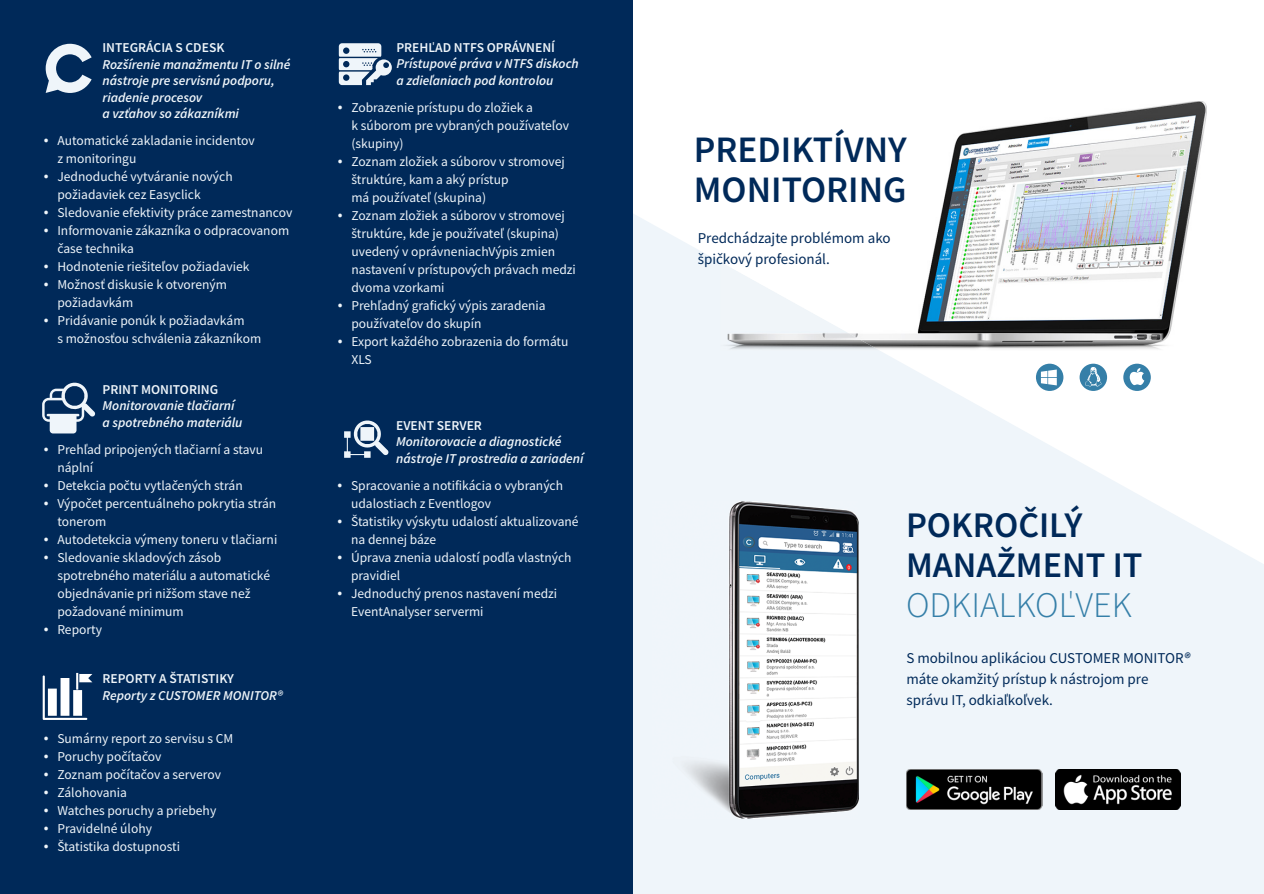
<style>
.page{position:relative;width:1264px;height:894px;background:#fff}
.page>*{position:absolute;margin:0;border:0;box-sizing:border-box;transform-origin:0 0}
.t1{font:600 37.35px/40.3px "Source Sans Pro";color:#002959}
.t2{font:600 36px/40.3px "Source Sans Pro";color:#002959}
.t3{font:30px/36px "Source Sans Pro";color:#eff5fa}
.t4{font:15px/21px "Source Sans Pro";color:#002959}
.t5{font:13.5px/18px "Source Sans Pro";color:#eff5fa}
.t6{font:italic 600 13.5px/16.5px "Source Sans Pro";color:#eff5fa}
.s1{font-style:normal}
.s2{font-weight:300;color:#357fa8}
.s3{font-weight:600;font-style:italic}
</style>
<div class="page">
<svg style="left:632px;top:213px;width:631px;height:680px;fill:#eff5fa"></svg>
<img style="left:906px;top:768px;width:136px;height:41px">
<img style="left:1055px;top:768px;width:124px;height:41px">
<img style="left:652px;top:501px;width:206px;height:317px">
<svg style="left:1035px;top:363px;width:115px;height:28px"></svg>
<img style="left:720px;top:101px;width:486px;height:249px">
<img style="left:720px;top:262px;width:159px;height:88px">
<div style="left:0;top:0;width:632px;height:893px;background:#002959"></div>
<svg style="left:344px;top:420px;width:44px;height:37px"></svg>
<svg style="left:339px;top:43px;width:53px;height:42px"></svg>
<svg style="left:43px;top:672px;width:49px;height:47px"></svg>
<svg style="left:42px;top:382px;width:53px;height:51px"></svg>
<svg style="left:46px;top:44px;width:46px;height:49px"></svg>
<p class="t3" style="left:42px;top:114px;width:9px;text-align:justify">. . .</p>
<p class="t3" style="left:42px;top:204px;width:9px">. .</p>
<p class="t3" style="left:42px;top:258px;width:9px">. .</p>
<p class="t6" style="left:102px;top:39px;width:189px"><span class="s1">INTEGRÁCIA S CDESK<br></span>Rozšírenie manažmentu IT o silné nástroje pre servisnú podporu, riadenie procesov<br>a vzťahov so zákazníkmi</p>
<p class="t5" style="left:57px;top:131px;width:236px">Automatické zakladanie incidentov<br>z monitoringu<br>Jednoduché vytváranie nových požiadaviek cez Easyclick<br>Sledovanie efektivity práce zamestnancov<br>Informovanie zákazníka o odpracovanom čase technika<br>Hodnotenie riešiteľov požiadaviek<br>Možnosť diskusie k otvoreným požiadavkám<br>Pridávanie ponúk k požiadavkám<br>s možnosťou schválenia zákazníkom</p>
<p class="t3" style="left:42px;top:422px;width:9px">. .</p>
<p class="t3" style="left:42px;top:476px;width:9px">. .</p>
<p class="t3" style="left:42px;top:530px;width:9px">.</p>
<p class="t3" style="left:42px;top:602px;width:9px">.</p>
<p class="t6" style="left:102px;top:381px;width:141px"><span class="s1">PRINT MONITORING<br></span>Monitorovanie tlačiarní a spotrebného materiálu</p>
<p class="t5" style="left:57px;top:440px;width:221px">Prehľad pripojených tlačiarní a stavu náplní<br>Detekcia počtu vytlačených strán<br>Výpočet percentuálneho pokrytia strán tonerom<br>Autodetekcia výmeny toneru v tlačiarni<br>Sledovanie skladových zásob spotrebného materiálu a automatické objednávanie pri nižšom stave než požadované minimum<br>Reporty</p>
<p class="t3" style="left:42px;top:711px;width:9px">.</p>
<p class="t3" style="left:42px;top:729px;width:9px">.</p>
<p class="t3" style="left:42px;top:747px;width:9px">.</p>
<p class="t3" style="left:42px;top:765px;width:9px">.</p>
<p class="t3" style="left:42px;top:783px;width:9px">.</p>
<p class="t3" style="left:42px;top:801px;width:9px">.</p>
<p class="t3" style="left:42px;top:819px;width:9px">.</p>
<p class="t6" style="left:102px;top:670px;width:182px"><span class="s1">REPORTY A ŠTATISTIKY<br></span>Reporty z CUSTOMER MONITOR®</p>
<p class="t5" style="left:57px;top:729px;width:177px">Sumárny report zo servisu s CM<br>Poruchy počítačov<br>Zoznam počítačov a serverov<br>Zálohovania<br>Watches poruchy a priebehy<br>Pravidelné úlohy<br>Štatistika dostupnosti</p>
<p class="t3" style="left:336px;top:72px;width:9px;line-height:54px;text-align:justify">. . .</p>
<p class="t3" style="left:336px;top:279px;width:9px">. .</p>
<p class="t6" style="left:396px;top:39px;width:184px"><span class="s1">PREHĽAD NTFS OPRÁVNENÍ<br></span>Prístupové práva v NTFS diskoch a zdieľaniach pod kontrolou</p>
<p class="t5" style="left:351px;top:98px;width:226px">Zobrazenie prístupu do zložiek a<br>k súborom pre vybraných používateľov (skupiny)<br>Zoznam zložiek a súborov v stromovej štruktúre, kam a aký prístup<br>má používateľ (skupina)<br>Zoznam zložiek a súborov v stromovej štruktúre, kde je používateľ (skupina) uvedený v oprávneniachVýpis zmien nastavení v prístupových právach medzi dvoma vzorkami<br>Prehľadný grafický výpis zaradenia používateľov do skupín<br>Export každého zobrazenia do formátu<br>XLS</p>
<p class="t3" style="left:336px;top:458px;width:9px;text-align:justify">. . . .</p>
<p class="t6" style="left:396px;top:416px;width:189px"><span class="s1">EVENT SERVER<br></span>Monitorovacie a diagnostické nástroje IT prostredia a zariadení</p>
<p class="t5" style="left:351px;top:476px;width:229px">Spracovanie a notifikácia o vybraných udalostiach z Eventlogov<br>Štatistiky výskytu udalostí aktualizované na dennej báze<br>Úprava znenia udalostí podľa vlastných pravidiel<br>Jednoduchý prenos nastavení medzi<br>EventAnalyser servermi</p>
<p class="t1" style="left:693px;top:128px;width:214px">PREDIKTÍVNY<br>MONITORING</p>
<p class="t4" style="left:697px;top:228px;width:194px">Predchádzajte problémom ako špičkový profesionál.</p>
<p class="t2" style="left:905px;top:504px;width:238px">POKROČILÝ<br>MANAŽMENT IT<br><span class="s2">ODKIALKOĽVEK</span></p>
<p class="t4" style="left:906px;top:647px;width:285px">S mobilnou aplikáciou CUSTOMER MONITOR<span class="s3">® </span>máte okamžitý prístup k nástrojom pre správu IT, odkiaľkoľvek.</p>
</div>
